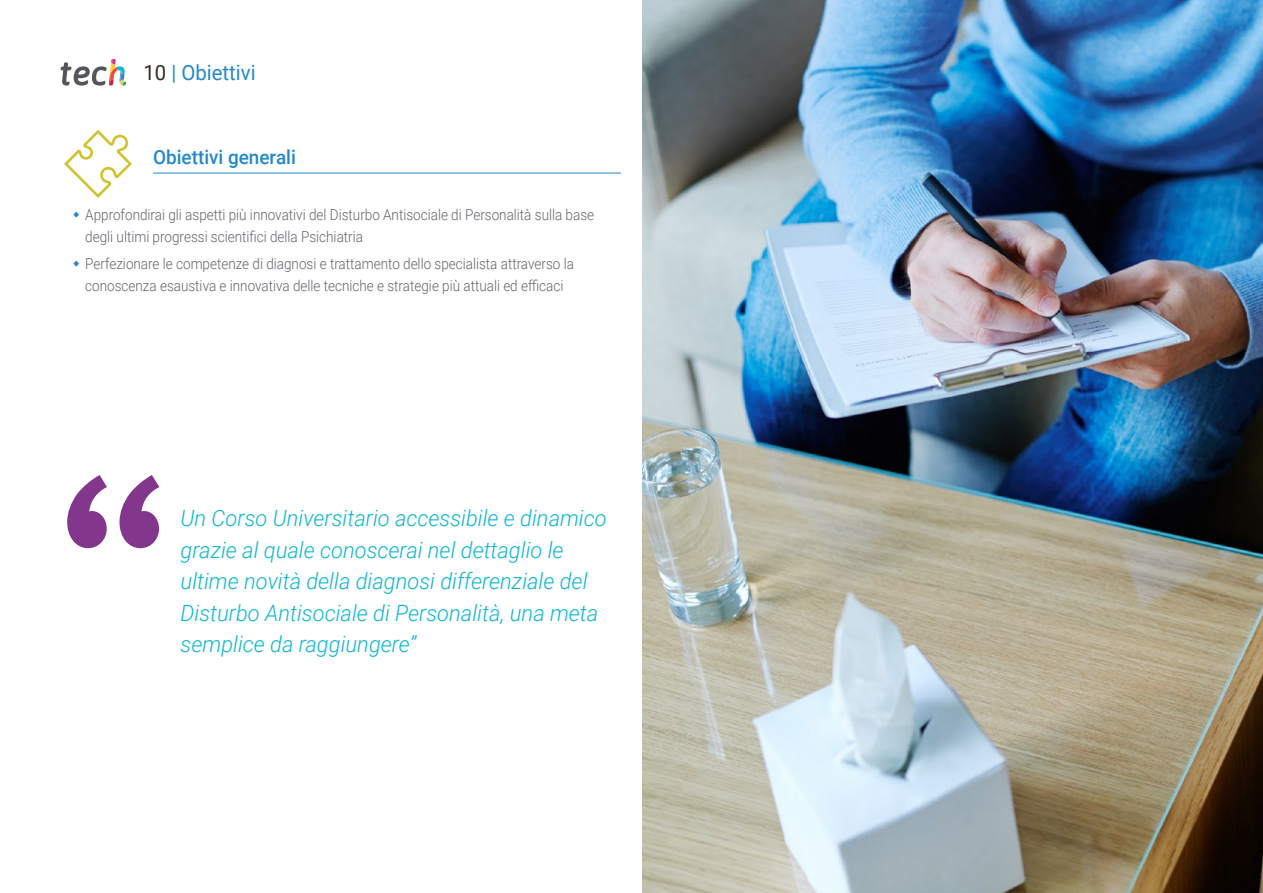
<style>
.page{position:relative;width:1263px;height:893px;background:#fff}
.page>*{position:absolute;margin:0;border:0;box-sizing:border-box;transform-origin:0 0}
.t1{font:italic 300 22.5px/31.5px "Roboto";color:#0fb6cf}
.t2{font:21px "Roboto";color:#2488c9}
.t3{font:500 19.5px "Roboto";color:#2488c9}
.t4{font:300 15px/22.5px "Roboto";color:#61646a;scale:.9 1}
.s1{color:#312e20}
</style>
<div class="page">
<svg style="left:64px;top:130px;width:68px;height:68px"></svg>
<svg style="left:61px;top:59px;width:65px;height:27px"></svg>
<img style="left:642px;top:0;width:621px;height:893px">
<svg style="left:67px;top:475px;width:92px;height:73px"></svg>
<hr style="left:153px;top:173px;width:468px;height:1px;background:#2488c9">
<h2 class="t2" style="left:144px;top:57px;width:114px"><span class="s1">10</span> | Obiettivi</h2>
<h3 class="t3" style="left:153px;top:143px;width:144px">Obiettivi generali</h3>
<p class="t4" style="left:85px;top:203px;width:567px">Approfondirai gli aspetti più innovativi del Disturbo Antisociale di Personalità sulla base degli ultimi progressi scientifici della Psichiatria</p>
<p class="t4" style="left:85px;top:252px;width:544px">Perfezionare le competenze di diagnosi e trattamento dello specialista attraverso la conoscenza esaustiva e innovativa delle tecniche e strategie più attuali ed efficaci</p>
<h1 class="t1" style="left:181px;top:501px;width:428px">Un Corso Universitario accessibile e dinamico grazie al quale conoscerai nel dettaglio le ultime novità della diagnosi differenziale del Disturbo Antisociale di Personalità, una meta semplice da raggiungere”</h1>
</div>
